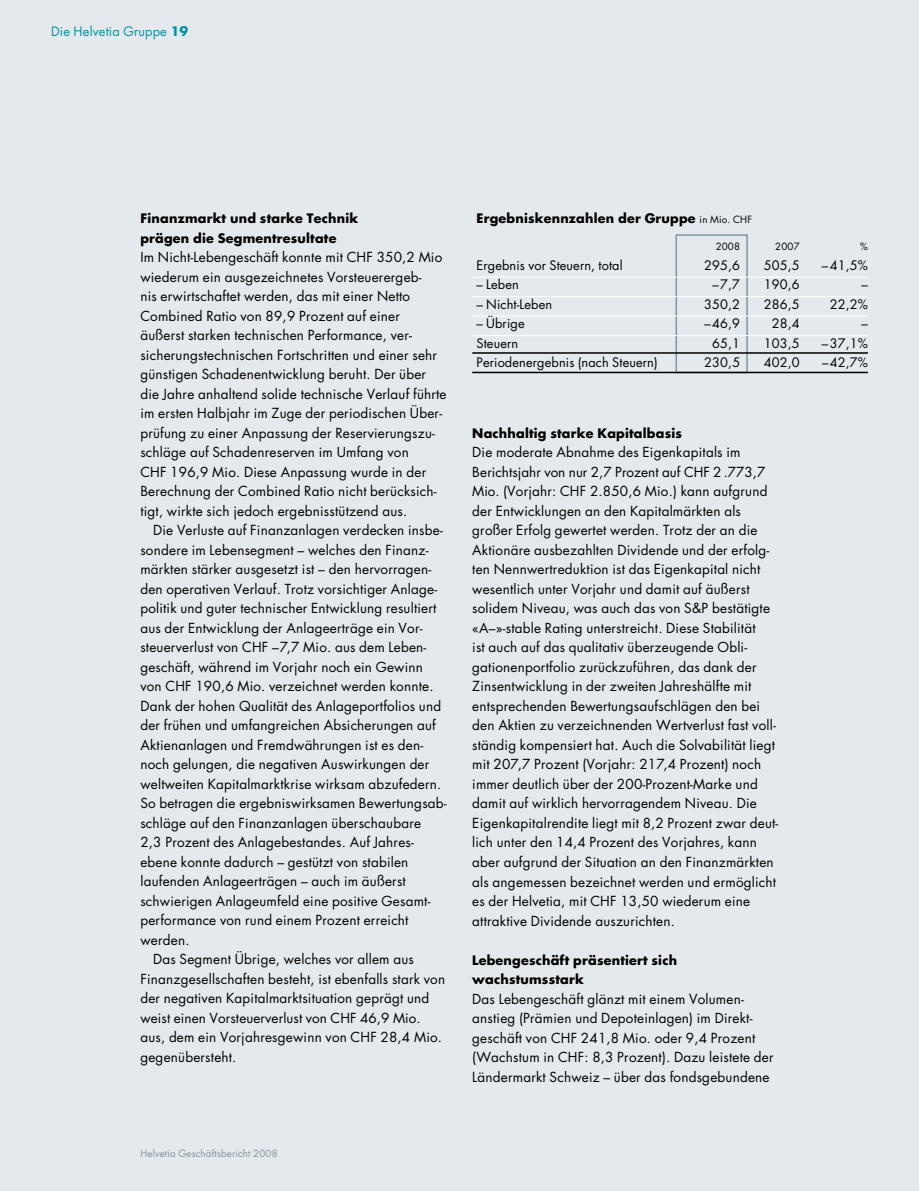
<style>
.page{position:relative;width:919px;height:1191px;background:#fff}
.page>*{position:absolute;margin:0;border:0;box-sizing:border-box;transform-origin:0 0}
.t1{font:13.5px/19.5px "Futura LT";letter-spacing:.015em;color:#000}
.t2{font:12.75px "Futura LT";letter-spacing:.01em;color:#000}
.t3{font:700 12.75px/19.5px "Futura LT";letter-spacing:.015em;color:#000}
.t4{font:12.75px "Futura LT";letter-spacing:.015em;color:#0092a1}
.t5{font:9.75px "Futura LT";letter-spacing:.015em;color:#80959f}
.t6{font:9.75px "Futura LT";letter-spacing:.015em;color:#000}
.s1{font-weight:700}
.s2{font-weight:400;font-size:9.75px}
</style>
<div class="page">
<div style="left:0;top:0;width:918px;height:1191px;background:#e3e9ec"></div>
<div style="left:675px;top:234px;width:72px;height:139px;border:2px solid #80959f"></div>
<hr style="left:472px;top:277px;width:395px;height:1px;background:#fff">
<hr style="left:472px;top:296px;width:395px;height:1px;background:#fff">
<hr style="left:472px;top:316px;width:395px;height:1px;background:#fff">
<hr style="left:472px;top:335px;width:395px;height:1px;background:#fff">
<hr style="left:472px;top:352px;width:395px;height:2px;background:#000">
<hr style="left:472px;top:372px;width:395px;height:1px;background:#000">
<p class="t4" style="left:51px;top:23px;width:139px">Die Helvetia Gruppe <span class="s1">19</span></p>
<p class="t3" style="left:140px;top:209px;width:219px">Finanzmarkt und starke Technik prägen die Segmentresultate</p>
<p class="t1" style="left:140px;top:248px;width:308px">Im Nicht-Lebengeschäft konnte mit CHF 350,2 Mio wiederum ein ausgezeichnetes Vorsteuerergeb-<br>nis erwirtschaftet werden, das mit einer Netto Combined Ratio von 89,9 Prozent auf einer äußerst starken technischen Performance, ver&shy;sicherungstechnischen Fortschritten und einer sehr günstigen Schadenentwicklung beruht. Der über die Jahre anhaltend solide technische Verlauf führte im ersten Halbjahr im Zuge der periodischen Über&shy;prüfung zu einer Anpassung der Reservierungszu&shy;schläge auf Schadenreserven im Umfang von<br>CHF 196,9 Mio. Diese Anpassung wurde in der Berechnung der Combined Ratio nicht berücksich&shy;tigt, wirkte sich jedoch ergebnisstützend aus.</p>
<p class="t1" style="left:153px;top:521px;width:291px">Die Verluste auf Finanzanlagen verdecken insbe-</p>
<p class="t1" style="left:140px;top:540px;width:289px">sondere im Lebensegment – welches den Finanz-</p>
<p class="t1" style="left:140px;top:560px;width:292px">märkten stärker ausgesetzt ist – den hervorragen-</p>
<p class="t1" style="left:140px;top:579px;width:298px">den operativen Verlauf. Trotz vorsichtiger Anlage-</p>
<p class="t1" style="left:140px;top:599px;width:297px">politik und guter technischer Entwicklung resultiert</p>
<p class="t1" style="left:140px;top:618px;width:284px">aus der Entwicklung der Anlageerträge ein Vor-</p>
<p class="t1" style="left:140px;top:638px;width:287px">steuerverlust von CHF –7,7 Mio. aus dem Leben-</p>
<p class="t1" style="left:140px;top:657px;width:284px">geschäft, während im Vorjahr noch ein Gewinn</p>
<p class="t1" style="left:140px;top:677px;width:294px">von CHF 190,6 Mio. verzeichnet werden konnte.</p>
<p class="t1" style="left:140px;top:696px;width:302px">Dank der hohen Qualität des Anlageportfolios und</p>
<p class="t1" style="left:140px;top:716px;width:297px">der frühen und umfangreichen Absicherungen auf</p>
<p class="t1" style="left:140px;top:735px;width:284px">Aktienanlagen und Fremdwährungen ist es den-</p>
<p class="t1" style="left:140px;top:755px;width:290px">noch gelungen, die negativen Auswirkungen der</p>
<p class="t1" style="left:140px;top:774px;width:302px">weltweiten Kapitalmarktkrise wirksam abzufedern.</p>
<p class="t1" style="left:140px;top:794px;width:308px">So betragen die ergebniswirksamen Bewertungsab-</p>
<p class="t1" style="left:140px;top:813px;width:282px">schläge auf den Finanzanlagen überschaubare</p>
<p class="t1" style="left:140px;top:833px;width:275px">2,3 Prozent des Anlagebestandes. Auf Jahres-</p>
<p class="t1" style="left:140px;top:852px;width:269px">ebene konnte dadurch – gestützt von stabilen</p>
<p class="t1" style="left:140px;top:872px;width:267px">laufenden Anlageerträgen – auch im äußerst</p>
<p class="t1" style="left:140px;top:891px;width:291px">schwierigen Anlageumfeld eine positive Gesamt-</p>
<p class="t1" style="left:140px;top:911px;width:269px">performance von rund einem Prozent erreicht</p>
<p class="t1" style="left:140px;top:930px;width:51px">werden.</p>
<p class="t1" style="left:153px;top:950px;width:262px">Das Segment Übrige, welches vor allem aus</p>
<p class="t1" style="left:140px;top:969px;width:306px">Finanzgesellschaften besteht, ist ebenfalls stark von</p>
<p class="t1" style="left:140px;top:989px;width:290px">der negativen Kapitalmarktsituation geprägt und</p>
<p class="t1" style="left:140px;top:1008px;width:282px">weist einen Vorsteuerverlust von CHF 46,9 Mio.</p>
<p class="t1" style="left:140px;top:1027px;width:303px">aus, dem ein Vorjahresgewinn von CHF 28,4 Mio.</p>
<p class="t1" style="left:140px;top:1047px;width:98px">gegenübersteht.</p>
<p class="t3" style="left:476px;top:209px;width:277px">Ergebniskennzahlen der Gruppe <span class="s2">in Mio. CHF</span></p>
<p class="t6" style="left:715px;top:241px;width:26px">2008</p>
<p class="t6" style="left:775px;top:241px;width:26px">2007</p>
<p class="t6" style="left:860px;top:241px;width:9px">%</p>
<p class="t2" style="left:476px;top:257px;width:148px">Ergebnis vor Steuern, total</p>
<p class="t2" style="left:704px;top:257px;width:37px">295,6</p>
<p class="t2" style="left:763px;top:257px;width:37px">505,5</p>
<p class="t2" style="left:821px;top:257px;width:47px">–41,5%</p>
<p class="t2" style="left:476px;top:277px;width:44px">– Leben</p>
<p class="t2" style="left:712px;top:277px;width:29px">–7,7</p>
<p class="t2" style="left:763px;top:277px;width:37px">190,6</p>
<p class="t2" style="left:861px;top:277px;width:8px">–</p>
<p class="t2" style="left:476px;top:296px;width:77px">– Nicht-Leben</p>
<p class="t2" style="left:704px;top:296px;width:37px">350,2</p>
<p class="t2" style="left:763px;top:296px;width:37px">286,5</p>
<p class="t2" style="left:829px;top:296px;width:40px">22,2%</p>
<p class="t2" style="left:476px;top:315px;width:50px">– Übrige</p>
<p class="t2" style="left:704px;top:315px;width:37px">–46,9</p>
<p class="t2" style="left:771px;top:315px;width:29px">28,4</p>
<p class="t2" style="left:861px;top:315px;width:8px">–</p>
<p class="t2" style="left:476px;top:335px;width:43px">Steuern</p>
<p class="t2" style="left:712px;top:335px;width:29px">65,1</p>
<p class="t2" style="left:763px;top:335px;width:37px">103,5</p>
<p class="t2" style="left:821px;top:335px;width:47px">–37,1%</p>
<p class="t2" style="left:476px;top:354px;width:183px">Periodenergebnis (nach Steuern)</p>
<p class="t2" style="left:704px;top:354px;width:37px">230,5</p>
<p class="t2" style="left:763px;top:354px;width:37px">402,0</p>
<p class="t2" style="left:821px;top:354px;width:47px">–42,7%</p>
<p class="t3" style="left:472px;top:423px;width:211px">Nachhaltig starke Kapitalbasis</p>
<p class="t1" style="left:472px;top:443px;width:308px">Die moderate Abnahme des Eigenkapitals im Berichtsjahr von nur 2,7 Prozent auf CHF 2.773,7<br>Mio. (Vorjahr: CHF 2.850,6 Mio.) kann aufgrund der Entwicklungen an den Kapitalmärkten als großer Erfolg gewertet werden. Trotz der an die Aktionäre ausbezahlten Dividende und der erfolg&shy;ten Nennwertreduktion ist das Eigenkapital nicht wesentlich unter Vorjahr und damit auf äußerst solidem Niveau, was auch das von S&amp;P bestätigte «A–»-stable Rating unterstreicht. Diese Stabilität<br>ist auch auf das qualitativ überzeugende Obli&shy;gationenportfolio zurückzuführen, das dank der Zinsentwicklung in der zweiten Jahreshälfte mit entsprechenden Bewertungsaufschlägen den bei den Aktien zu verzeichnenden Wertverlust fast voll&shy;ständig kompensiert hat. Auch die Solvabilität liegt mit 207,7 Prozent (Vorjahr: 217,4 Prozent) noch immer deutlich über der 200-Prozent-Marke und damit auf wirklich hervorragendem Niveau. Die Eigenkapitalrendite liegt mit 8,2 Prozent zwar deut&shy;lich unter den 14,4 Prozent des Vorjahres, kann aber aufgrund der Situation an den Finanzmärkten als angemessen bezeichnet werden und ermöglicht es der Helvetia, mit CHF 13,50 wiederum eine attraktive Dividende auszurichten.</p>
<p class="t3" style="left:472px;top:950px;width:206px">Lebengeschäft präsentiert sich wachstumsstark</p>
<p class="t1" style="left:472px;top:989px;width:303px">Das Lebengeschäft glänzt mit einem Volumen&shy;anstieg (Prämien und Depoteinlagen) im Direkt&shy;geschäft von CHF 241,8 Mio. oder 9,4 Prozent (Wachstum in CHF: 8,3 Prozent). Dazu leistete der Ländermarkt Schweiz – über das fondsgebundene</p>
<p class="t5" style="left:140px;top:1147px;width:139px">Helvetia Geschäftsbericht 2008</p>
</div>
